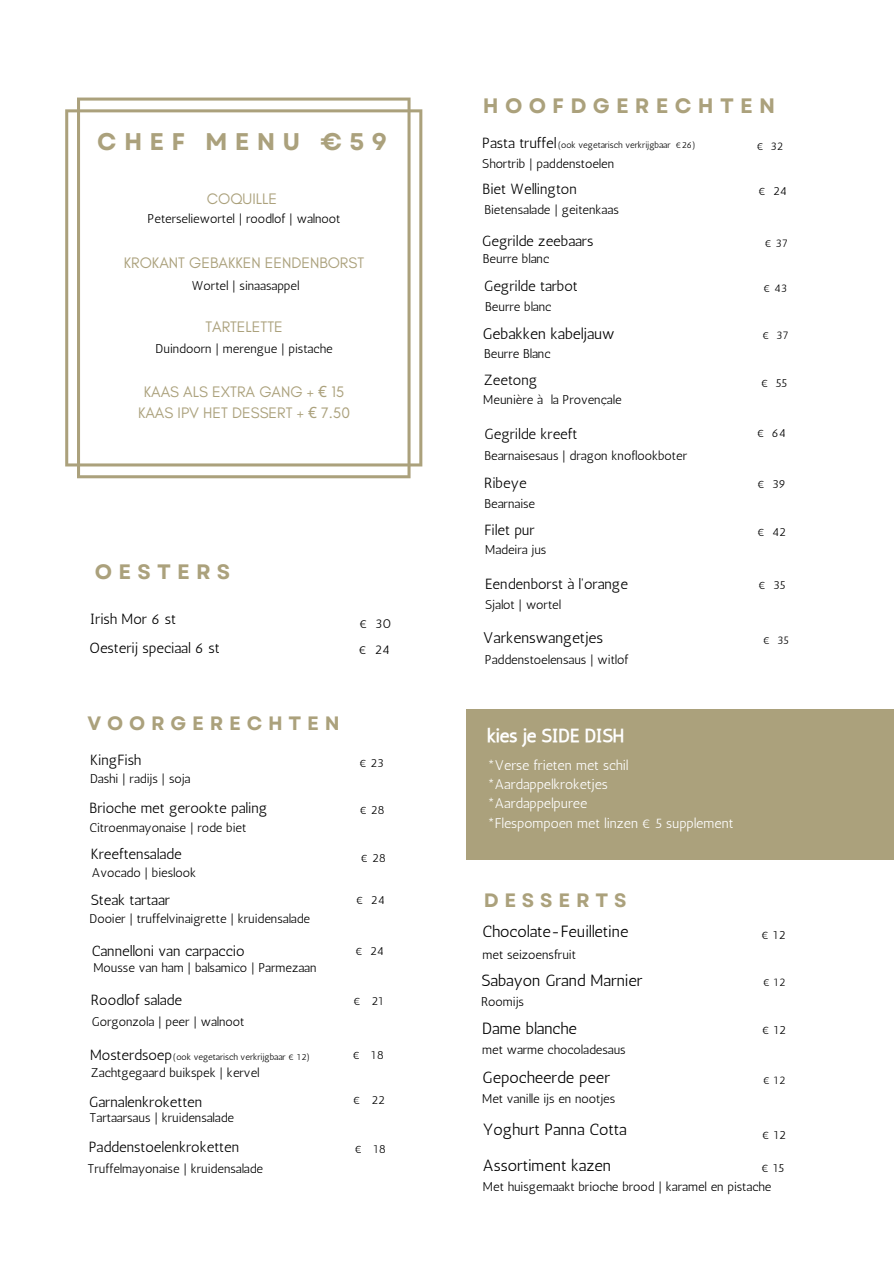
<style>
.page{position:relative;width:894px;height:1264px;background:#fff}
.page>*{position:absolute;margin:0;border:0;box-sizing:border-box;transform-origin:0 0}
.t1{font:700 24.15px "Garet";letter-spacing:.3em;color:#aba17c}
.t2{font:700 20.85px "Garet";letter-spacing:.3em;color:#aba17c}
.t3{font:700 19.35px "Garet";letter-spacing:.3em;color:#aba17c}
.t4{font:18.45px "CA Generated";color:#fff}
.t5{font:16.2px "Antic";color:#000}
.t6{font:15.45px/21.5px "Glacial Indifference";color:#aba17c;text-align:center}
.t7{font:15.45px "Antic";color:#000}
.t8{font:14.7px/28.5px "Antic";color:#000}
.t9{font:13.95px/19.2px "Antic";color:#fff}
.t10{font:12.9px "Antic";color:#000}
.t11{font:12.75px "Antic";color:#000}
.t12{font:12px "Antic";color:#000}
.t13{font:11.85px "Antic";color:#000}
.t14{font:11.25px "Antic";color:#000}
.t15{font:11.1px "Antic";color:#000}
.t16{font:9px "Antic";color:#000}
.s1{font-family:"Noto Sans"}
</style>
<div class="page">
<svg style="left:65px;top:97px;width:357px;height:381px"></svg>
<div style="left:466px;top:708px;width:427px;height:151px;background:#aba17c"></div>
<h1 class="t1" style="left:97px;top:126px;width:291px">CHEF MENU €59</h1>
<p class="t6" style="left:207px;top:188px;width:72px">COQUILLE</p>
<p class="t11" style="left:148px;top:211px;width:194px">Peterseliewortel | roodlof | walnoot</p>
<p class="t6" style="left:124px;top:253px;width:242px">KROKANT GEBAKKEN EENDENBORST</p>
<p class="t11" style="left:192px;top:278px;width:109px">Wortel | sinaasappel</p>
<p class="t6" style="left:205px;top:317px;width:79px">TARTELETTE</p>
<p class="t11" style="left:155px;top:341px;width:178px">Duindoorn | merengue | pistache</p>
<p class="t6" style="left:138px;top:381px;width:213px">KAAS ALS EXTRA GANG + <span class="s1">€</span> 15<br>KAAS IPV HET DESSERT + <span class="s1">€</span> 7.50</p>
<h2 class="t2" style="left:95px;top:558px;width:137px">OESTERS</h2>
<p class="t8" style="left:89px;top:604px;width:132px">Irish Mor 6 st<br>Oesterij speciaal 6 st</p>
<p class="t10" style="left:359px;top:616px;width:34px">€ 30</p>
<p class="t11" style="left:358px;top:642px;width:32px">€ 24</p>
<h3 class="t3" style="left:87px;top:711px;width:253px">VOORGERECHTEN</h3>
<p class="t8" style="left:90px;top:746px;width:53px">KingFish</p>
<p class="t11" style="left:90px;top:771px;width:102px">Dashi | radijs | soja</p>
<p class="t8" style="left:90px;top:793px;width:179px">Brioche met gerookte paling</p>
<p class="t11" style="left:89px;top:820px;width:158px">Citroenmayonaise | rode biet</p>
<p class="t8" style="left:91px;top:840px;width:92px">Kreeftensalade</p>
<p class="t11" style="left:92px;top:864px;width:106px">Avocado | bieslook</p>
<p class="t8" style="left:91px;top:886px;width:81px">Steak tartaar</p>
<p class="t11" style="left:89px;top:911px;width:222px">Dooier | truffelvinaigrette | kruidensalade</p>
<p class="t8" style="left:92px;top:936px;width:154px">Cannelloni van carpaccio</p>
<p class="t11" style="left:93px;top:959px;width:224px">Mousse van ham | balsamico | Parmezaan</p>
<p class="t8" style="left:91px;top:985px;width:93px">Roodlof salade</p>
<p class="t11" style="left:92px;top:1014px;width:154px">Gorgonzola | peer | walnoot</p>
<p class="t8" style="left:90px;top:1040px;width:84px">Mosterdsoep</p>
<p class="t11" style="left:91px;top:1065px;width:170px">Zachtgegaard buikspek | kervel</p>
<p class="t16" style="left:173px;top:1051px;width:138px">(ook vegetarisch verkrijgbaar € 12)</p>
<p class="t8" style="left:89px;top:1087px;width:115px">Garnalenkroketten</p>
<p class="t11" style="left:90px;top:1110px;width:146px">Tartaarsaus | kruidensalade</p>
<p class="t8" style="left:89px;top:1132px;width:152px">Paddenstoelenkroketten</p>
<p class="t11" style="left:87px;top:1160px;width:177px">Truffelmayonaise | kruidensalade</p>
<p class="t13" style="left:359px;top:756px;width:26px">€ 23</p>
<p class="t13" style="left:359px;top:802px;width:27px">€ 28</p>
<p class="t13" style="left:361px;top:850px;width:27px">€ 28</p>
<p class="t13" style="left:356px;top:893px;width:30px">€ 24</p>
<p class="t13" style="left:355px;top:943px;width:30px">€ 24</p>
<p class="t13" style="left:353px;top:994px;width:32px">€ 21</p>
<p class="t13" style="left:352px;top:1047px;width:33px">€ 18</p>
<p class="t13" style="left:353px;top:1093px;width:33px">€ 22</p>
<p class="t13" style="left:355px;top:1142px;width:33px">€ 18</p>
<h2 class="t2" style="left:482px;top:93px;width:293px">HOOFDGERECHTEN</h2>
<p class="t8" style="left:482px;top:129px;width:75px">Pasta truffel</p>
<p class="t11" style="left:482px;top:156px;width:133px">Shortrib | paddenstoelen</p>
<p class="t16" style="left:558px;top:139px;width:139px">(ook vegetarisch verkrijgbaar €26)</p>
<p class="t14" style="left:756px;top:139px;width:28px">€ 32</p>
<p class="t8" style="left:482px;top:174px;width:96px">Biet Wellington</p>
<p class="t11" style="left:484px;top:202px;width:136px">Bietensalade | geitenkaas</p>
<p class="t13" style="left:758px;top:183px;width:30px">€ 24</p>
<p class="t8" style="left:482px;top:226px;width:113px">Gegrilde zeebaars</p>
<p class="t14" style="left:764px;top:236px;width:25px">€ 37</p>
<p class="t11" style="left:482px;top:251px;width:68px">Beurre blanc</p>
<p class="t8" style="left:484px;top:271px;width:95px">Gegrilde tarbot</p>
<p class="t11" style="left:485px;top:298px;width:68px">Beurre blanc</p>
<p class="t14" style="left:763px;top:281px;width:25px">€ 43</p>
<p class="t7" style="left:482px;top:324px;width:133px">Gebakken kabeljauw</p>
<p class="t14" style="left:762px;top:329px;width:28px">€ 37</p>
<p class="t11" style="left:484px;top:346px;width:68px">Beurre Blanc</p>
<p class="t8" style="left:484px;top:366px;width:55px">Zeetong</p>
<p class="t11" style="left:483px;top:392px;width:140px">Meunière à la Provençale</p>
<p class="t13" style="left:761px;top:376px;width:27px">€ 55</p>
<p class="t8" style="left:484px;top:419px;width:94px">Gegrilde kreeft</p>
<p class="t11" style="left:484px;top:448px;width:204px">Bearnaisesaus | dragon knoflookboter</p>
<p class="t13" style="left:756px;top:426px;width:30px">€ 64</p>
<p class="t8" style="left:484px;top:468px;width:44px">Ribeye</p>
<p class="t11" style="left:484px;top:495px;width:52px">Bearnaise</p>
<p class="t8" style="left:484px;top:516px;width:52px">Filet pur</p>
<p class="t11" style="left:485px;top:542px;width:63px">Madeira jus</p>
<p class="t8" style="left:485px;top:569px;width:144px">Eendenborst à l'orange</p>
<p class="t11" style="left:485px;top:597px;width:77px">Sjalot | wortel</p>
<p class="t13" style="left:757px;top:477px;width:30px">€ 39</p>
<p class="t13" style="left:757px;top:525px;width:30px">€ 42</p>
<p class="t13" style="left:758px;top:578px;width:28px">€ 35</p>
<p class="t7" style="left:483px;top:628px;width:121px">Varkenswangetjes</p>
<p class="t14" style="left:763px;top:633px;width:27px">€ 35</p>
<p class="t11" style="left:485px;top:652px;width:145px">Paddenstoelensaus | witlof</p>
<h3 class="t4" style="left:487px;top:724px;width:139px">kies je SIDE DISH</h3>
<p class="t9" style="left:487px;top:755px;width:248px">*Verse frieten met schil *Aardappelkroketjes<br>*Aardappelpuree<br>*Flespompoen met linzen € 5 supplement</p>
<h3 class="t3" style="left:483px;top:888px;width:144px">DESSERTS</h3>
<p class="t5" style="left:482px;top:921px;width:147px">Chocolate-Feuilletine</p>
<p class="t11" style="left:482px;top:947px;width:95px">met seizoensfruit</p>
<p class="t5" style="left:481px;top:970px;width:162px">Sabayon Grand Marnier</p>
<p class="t11" style="left:481px;top:994px;width:44px">Roomijs</p>
<p class="t5" style="left:482px;top:1018px;width:96px">Dame blanche</p>
<p class="t11" style="left:482px;top:1041px;width:145px">met warme chocoladesaus</p>
<p class="t5" style="left:482px;top:1067px;width:129px">Gepocheerde peer</p>
<p class="t11" style="left:482px;top:1090px;width:135px">Met vanille ijs en nootjes</p>
<p class="t5" style="left:483px;top:1119px;width:145px">Yoghurt Panna Cotta</p>
<p class="t12" style="left:761px;top:928px;width:25px">€ 12</p>
<p class="t15" style="left:763px;top:976px;width:24px">€ 12</p>
<p class="t12" style="left:761px;top:1022px;width:25px">€ 12</p>
<p class="t15" style="left:763px;top:1073px;width:24px">€ 12</p>
<p class="t12" style="left:761px;top:1127px;width:25px">€ 12</p>
<p class="t5" style="left:483px;top:1155px;width:130px">Assortiment kazen</p>
<p class="t11" style="left:483px;top:1178px;width:290px">Met huisgemaakt brioche brood | karamel en pistache</p>
<p class="t12" style="left:761px;top:1160px;width:24px">€ 15</p>
</div>
